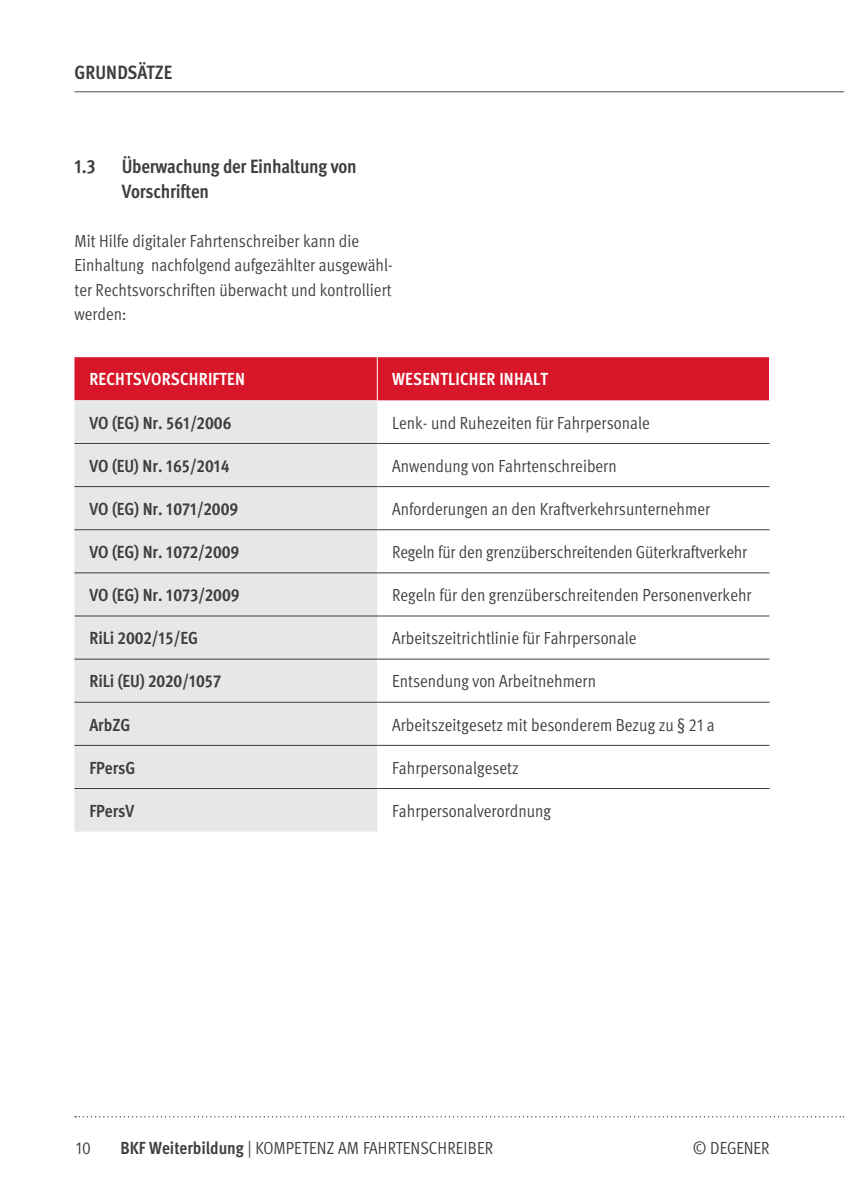
<style>
.page{position:relative;width:844px;height:1191px;background:#fff}
.page>*{position:absolute;margin:0;border:0;box-sizing:border-box;transform-origin:0 0}
.t1{font:700 condensed 19.25px/24.5px "Meta Pro";letter-spacing:-.015em;color:#3e3e3f}
.t2{font:condensed 17.5px/24.5px "Meta Pro";color:#3e3e3f}
.t3{font:700 condensed 17.5px "Meta Pro";color:#3e3e3f}
.t4{font:700 condensed 17.5px "Meta Pro";letter-spacing:.01em;color:#fff}
.s1{font-weight:700}
</style>
<div class="page">
<hr style="left:74px;top:91px;width:769px;height:1px;background:#4b4c4d">
<svg style="left:75px;top:1116px;width:769px;height:1px"></svg>
<div style="left:74px;top:357px;width:694px;height:43px;background:#d71729"></div>
<div style="left:74px;top:400px;width:303px;height:431px;background:#e6e7e9"></div>
<hr style="left:377px;top:357px;width:1px;height:43px;background:#fff">
<hr style="left:74px;top:443px;width:303px;height:1px;background:#3e3e3f">
<hr style="left:377px;top:443px;width:392px;height:1px;background:#3e3e3f">
<hr style="left:74px;top:486px;width:303px;height:1px;background:#3e3e3f">
<hr style="left:377px;top:486px;width:392px;height:1px;background:#3e3e3f">
<hr style="left:74px;top:529px;width:303px;height:1px;background:#3e3e3f">
<hr style="left:377px;top:529px;width:392px;height:1px;background:#3e3e3f">
<hr style="left:74px;top:572px;width:303px;height:1px;background:#3e3e3f">
<hr style="left:377px;top:572px;width:392px;height:1px;background:#3e3e3f">
<hr style="left:74px;top:615px;width:303px;height:1px;background:#3e3e3f">
<hr style="left:377px;top:615px;width:392px;height:1px;background:#3e3e3f">
<hr style="left:74px;top:659px;width:303px;height:1px;background:#3e3e3f">
<hr style="left:377px;top:659px;width:392px;height:1px;background:#3e3e3f">
<hr style="left:74px;top:702px;width:303px;height:1px;background:#3e3e3f">
<hr style="left:377px;top:702px;width:392px;height:1px;background:#3e3e3f">
<hr style="left:74px;top:745px;width:303px;height:1px;background:#3e3e3f">
<hr style="left:377px;top:745px;width:392px;height:1px;background:#3e3e3f">
<hr style="left:74px;top:788px;width:303px;height:1px;background:#3e3e3f">
<hr style="left:377px;top:788px;width:392px;height:1px;background:#3e3e3f">
<p class="t1" style="left:75px;top:59px;width:99px">GRUNDSÄTZE</p>
<p class="t1" style="left:74px;top:153px;width:23px">1.3</p>
<p class="t1" style="left:122px;top:153px;width:236px">Überwachung der Einhaltung von<br>Vorschriften</p>
<p class="t2" style="left:74px;top:227px;width:320px">Mit Hilfe digitaler Fahrtenschreiber kann die Einhaltung nachfolgend aufgezählter ausgewähl&shy;ter Rechtsvorschriften überwacht und kontrolliert werden:</p>
<p class="t4" style="left:89px;top:366px;width:157px">RECHTSVORSCHRIFTEN</p>
<p class="t4" style="left:392px;top:366px;width:157px">WESENTLICHER INHALT</p>
<p class="t3" style="left:89px;top:409px;width:144px">VO (EG) Nr. 561/2006</p>
<p class="t2" style="left:392px;top:409px;width:259px">Lenk- und Ruhezeiten für Fahrpersonale</p>
<p class="t3" style="left:89px;top:452px;width:142px">VO (EU) Nr. 165/2014</p>
<p class="t2" style="left:392px;top:452px;width:226px">Anwendung von Fahrtenschreibern</p>
<p class="t3" style="left:89px;top:495px;width:150px">VO (EG) Nr. 1071/2009</p>
<p class="t2" style="left:392px;top:495px;width:319px">Anforderungen an den Kraftverkehrsunternehmer</p>
<p class="t3" style="left:89px;top:538px;width:151px">VO (EG) Nr. 1072/2009</p>
<p class="t2" style="left:392px;top:538px;width:356px">Regeln für den grenzüberschreitenden Güterkraftverkehr</p>
<p class="t3" style="left:89px;top:581px;width:152px">VO (EG) Nr. 1073/2009</p>
<p class="t2" style="left:392px;top:581px;width:361px">Regeln für den grenzüberschreitenden Personenverkehr</p>
<p class="t3" style="left:89px;top:625px;width:110px">RiLi 2002/15/EG</p>
<p class="t2" style="left:392px;top:625px;width:246px">Arbeitszeitrichtlinie für Fahrpersonale</p>
<p class="t3" style="left:89px;top:668px;width:133px">RiLi (EU) 2020/1057</p>
<p class="t2" style="left:392px;top:668px;width:205px">Entsendung von Arbeitnehmern</p>
<p class="t3" style="left:89px;top:711px;width:43px">ArbZG</p>
<p class="t2" style="left:392px;top:711px;width:324px">Arbeitszeitgesetz mit besonderem Bezug zu § 21 a</p>
<p class="t3" style="left:89px;top:754px;width:48px">FPersG</p>
<p class="t2" style="left:392px;top:754px;width:128px">Fahrpersonalgesetz</p>
<p class="t3" style="left:89px;top:797px;width:46px">FPersV</p>
<p class="t2" style="left:392px;top:797px;width:160px">Fahrpersonalverordnung</p>
<p class="t2" style="left:76px;top:1134px;width:17px">10</p>
<p class="t2" style="left:121px;top:1134px;width:374px"><span class="s1">BKF Weiterbildung</span> | KOMPETENZ AM FAHRTENSCHREIBER</p>
<p class="t2" style="left:692px;top:1134px;width:78px">© DEGENER</p>
</div>
